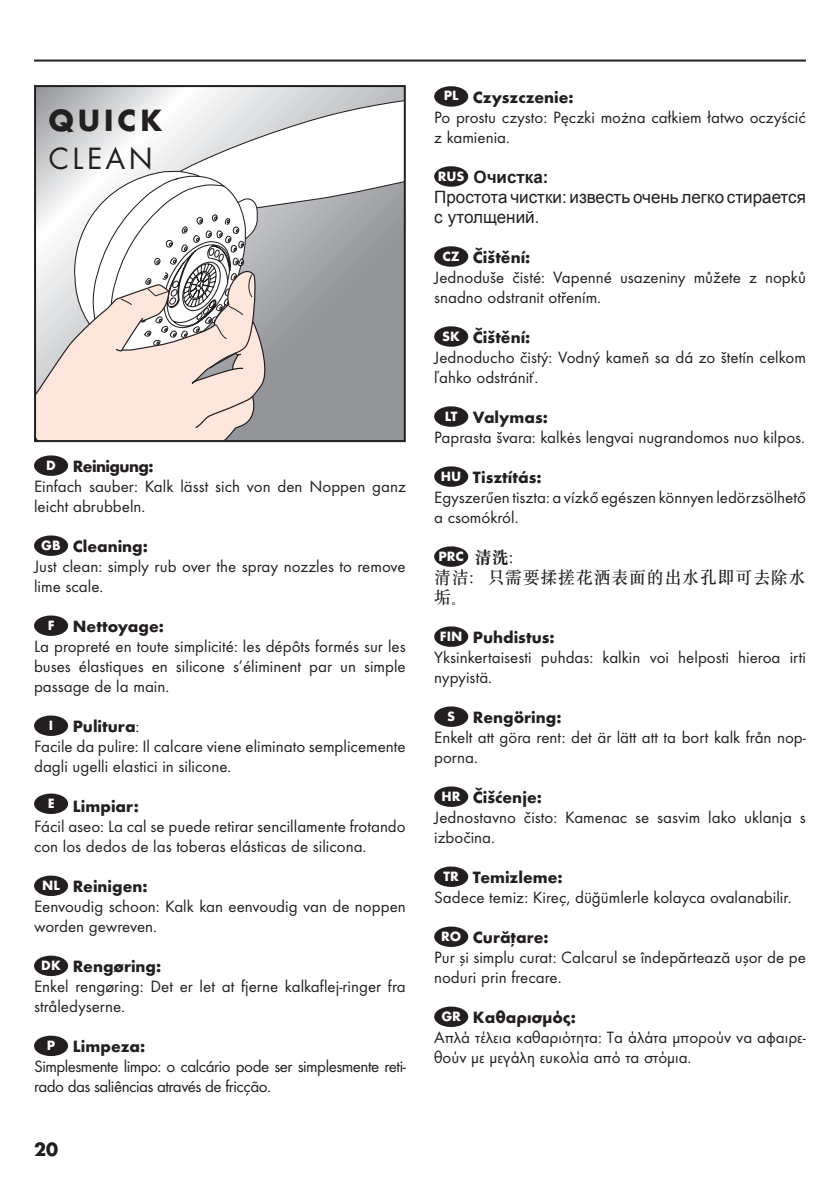
<style>
.page{position:relative;width:840px;height:1191px;background:#fff}
.page>*{position:absolute;margin:0;border:0;box-sizing:border-box;transform-origin:0 0}
.t1{font:700 32px "Futura TOT";letter-spacing:.1em;color:#231f20}
.t2{font:32px "Futura TOT Boo";letter-spacing:.1em;color:#231f20}
.t3{font:700 20px "Futura TOT";color:#231f20}
.t4{font:17px/20px "Futura TOT Boo";color:#231f20}
.t5{font:700 17px "Futura TOT";color:#231f20}
.t6{font:17px/20px "Futura TOT Boo";letter-spacing:-.03em;color:#231f20}
.t7{font:17px/20px "Arial";color:#231f20}
.t8{font:17px/20px "SGTC Song Reg Jian";letter-spacing:.04em;color:#231f20}
.t9{font:700 17px "Futura TOT";letter-spacing:-.03em;color:#231f20}
.t10{font:700 14px "Futura TOT";color:#fff}
.s1{font-size:14px;color:#fff}
.s2{font-family:"Futura TOT Boo";font-weight:400}
.s3{font-family:"Futura TOT";font-weight:700;font-size:14px;color:#fff}
.s4{font-weight:700}
.s5{font-family:"SGTC Song Biao Reg Jian";font-weight:400;font-size:17px;color:#231f20}
</style>
<div class="page">
<hr style="left:34px;top:60px;width:771px;height:2px;background:#231f20">
<svg style="left:37px;top:88px;width:365px;height:351px;background:#afb0b3"></svg>
<svg style="left:37px;top:262px;width:232px;height:177px;background:#ecddd6"></svg>
<svg style="left:194px;top:394px;width:60px;height:35px;background:#e9d6cc"></svg>
<svg style="left:74px;top:88px;width:328px;height:283px"></svg>
<svg style="left:37px;top:409px;width:37px;height:30px"></svg>
<div style="left:34px;top:85px;width:371px;height:357px;border:2px solid #231f20"></div>
<div style="left:35px;top:456px;width:32px;height:19px;background:#231f20;border-radius:50%"></div>
<div style="left:34px;top:455px;width:34px;height:21px;border:2px solid #231f20;border-radius:50%"></div>
<div style="left:35px;top:536px;width:32px;height:19px;background:#231f20;border-radius:50%"></div>
<div style="left:34px;top:535px;width:34px;height:21px;border:2px solid #231f20;border-radius:50%"></div>
<div style="left:35px;top:616px;width:32px;height:19px;background:#231f20;border-radius:50%"></div>
<div style="left:34px;top:615px;width:34px;height:21px;border:2px solid #231f20;border-radius:50%"></div>
<div style="left:35px;top:716px;width:32px;height:19px;background:#231f20;border-radius:50%"></div>
<div style="left:34px;top:715px;width:34px;height:21px;border:2px solid #231f20;border-radius:50%"></div>
<div style="left:35px;top:794px;width:32px;height:19px;background:#231f20;border-radius:50%"></div>
<div style="left:34px;top:793px;width:34px;height:21px;border:2px solid #231f20;border-radius:50%"></div>
<div style="left:35px;top:876px;width:32px;height:19px;background:#231f20;border-radius:50%"></div>
<div style="left:34px;top:875px;width:34px;height:21px;border:2px solid #231f20;border-radius:50%"></div>
<div style="left:35px;top:956px;width:32px;height:19px;background:#231f20;border-radius:50%"></div>
<div style="left:34px;top:955px;width:34px;height:21px;border:2px solid #231f20;border-radius:50%"></div>
<div style="left:35px;top:1036px;width:32px;height:19px;background:#231f20;border-radius:50%"></div>
<div style="left:34px;top:1035px;width:34px;height:21px;border:2px solid #231f20;border-radius:50%"></div>
<div style="left:435px;top:87px;width:32px;height:19px;background:#231f20;border-radius:50%"></div>
<div style="left:434px;top:86px;width:34px;height:21px;border:2px solid #231f20;border-radius:50%"></div>
<div style="left:435px;top:167px;width:32px;height:19px;background:#231f20;border-radius:50%"></div>
<div style="left:434px;top:166px;width:34px;height:21px;border:2px solid #231f20;border-radius:50%"></div>
<div style="left:435px;top:247px;width:32px;height:19px;background:#231f20;border-radius:50%"></div>
<div style="left:434px;top:246px;width:34px;height:21px;border:2px solid #231f20;border-radius:50%"></div>
<div style="left:435px;top:327px;width:32px;height:19px;background:#231f20;border-radius:50%"></div>
<div style="left:434px;top:326px;width:34px;height:21px;border:2px solid #231f20;border-radius:50%"></div>
<div style="left:435px;top:407px;width:32px;height:19px;background:#231f20;border-radius:50%"></div>
<div style="left:434px;top:406px;width:34px;height:21px;border:2px solid #231f20;border-radius:50%"></div>
<div style="left:435px;top:467px;width:32px;height:19px;background:#231f20;border-radius:50%"></div>
<div style="left:434px;top:466px;width:34px;height:21px;border:2px solid #231f20;border-radius:50%"></div>
<div style="left:435px;top:547px;width:32px;height:19px;background:#231f20;border-radius:50%"></div>
<div style="left:434px;top:546px;width:34px;height:21px;border:2px solid #231f20;border-radius:50%"></div>
<div style="left:435px;top:627px;width:32px;height:19px;background:#231f20;border-radius:50%"></div>
<div style="left:434px;top:626px;width:34px;height:21px;border:2px solid #231f20;border-radius:50%"></div>
<div style="left:435px;top:707px;width:32px;height:19px;background:#231f20;border-radius:50%"></div>
<div style="left:434px;top:706px;width:34px;height:21px;border:2px solid #231f20;border-radius:50%"></div>
<div style="left:435px;top:787px;width:32px;height:19px;background:#231f20;border-radius:50%"></div>
<div style="left:434px;top:786px;width:34px;height:21px;border:2px solid #231f20;border-radius:50%"></div>
<div style="left:435px;top:867px;width:32px;height:19px;background:#231f20;border-radius:50%"></div>
<div style="left:434px;top:866px;width:34px;height:21px;border:2px solid #231f20;border-radius:50%"></div>
<div style="left:435px;top:927px;width:32px;height:19px;background:#231f20;border-radius:50%"></div>
<div style="left:434px;top:926px;width:34px;height:21px;border:2px solid #231f20;border-radius:50%"></div>
<div style="left:435px;top:1007px;width:32px;height:19px;background:#231f20;border-radius:50%"></div>
<div style="left:434px;top:1006px;width:34px;height:21px;border:2px solid #231f20;border-radius:50%"></div>
<h1 class="t1" style="left:48px;top:100px;width:116px">QUICK</h1>
<h1 class="t2" style="left:48px;top:140px;width:106px">CLEAN</h1>
<p class="t9" style="left:46px;top:455px;width:109px"><span class="s1">D</span> Reinigung:</p>
<p class="t4" style="left:34px;top:476px;width:373px">Einfach sauber: Kalk lässt sich von den Noppen ganz leicht abrubbeln.</p>
<p class="t5" style="left:41px;top:535px;width:108px"><span class="s1">GB</span> Cleaning:</p>
<p class="t4" style="left:34px;top:556px;width:373px">Just clean: simply rub over the spray nozzles to remove lime scale.</p>
<p class="t5" style="left:48px;top:615px;width:118px"><span class="s1">F</span> Nettoyage:</p>
<p class="t4" style="left:34px;top:636px;width:373px;text-align:justify">La propreté en toute simplicité: les dépôts formés sur les buses élastiques en silicone s’éliminent par un simple passage de la main.</p>
<p class="t5" style="left:49px;top:715px;width:92px"><span class="s1">I</span> Pulitura<span class="s2">:</span></p>
<p class="t4" style="left:34px;top:736px;width:373px">Facile da pulire: Il calcare viene eliminato semplicemente dagli ugelli elastici in silicone.</p>
<p class="t5" style="left:48px;top:795px;width:93px"><sup>E</sup> Limpiar:</p>
<p class="t4" style="left:34px;top:816px;width:373px">Fácil aseo: La cal se puede retirar sencillamente frotando con los dedos de las toberas elásticas de silicona.</p>
<p class="t5" style="left:42px;top:875px;width:107px"><span class="s1">NL</span> Reinigen:</p>
<p class="t4" style="left:34px;top:896px;width:373px">Eenvoudig schoon: Kalk kan eenvoudig van de noppen worden gewreven.</p>
<p class="t5" style="left:41px;top:955px;width:121px"><span class="s1">DK</span> Rengøring:</p>
<p class="t4" style="left:34px;top:976px;width:373px">Enkel rengøring: Det er let at fjerne kalkaflej-ringer fra stråledyserne.</p>
<p class="t5" style="left:47px;top:1035px;width:100px"><span class="s1">P</span> Limpeza:</p>
<p class="t6" style="left:34px;top:1056px;width:373px">Simplesmente limpo: o calcário pode ser simplesmente reti&shy;rado das saliências através de fricção.</p>
<p class="t3" style="left:34px;top:1136px;width:25px">20</p>
<p class="t5" style="left:443px;top:86px;width:131px"><span class="s1">PL</span> Czyszczenie:</p>
<p class="t4" style="left:434px;top:107px;width:373px">Po prostu czysto: Pęczki można całkiem łatwo oczyścić z kamienia.</p>
<p class="t7" style="left:434px;top:167px;width:373px"><span class="s3">RUS</span> <span class="s4">Очистка:<br></span>Простота чистки: известь очень легко стирается с утолщений.</p>
<p class="t5" style="left:442px;top:246px;width:89px"><span class="s1">CZ</span> Čištění:</p>
<p class="t4" style="left:434px;top:267px;width:373px">Jednoduše čisté: Vapenné usazeniny můžete z nopků snadno odstranit otřením.</p>
<p class="t5" style="left:442px;top:326px;width:90px"><span class="s1">SK</span> Čištění:</p>
<p class="t4" style="left:434px;top:347px;width:373px">Jednoducho čistý: Vodný kameň sa dá zo štetín celkom ľahko odstrániť.</p>
<p class="t5" style="left:444px;top:406px;width:104px"><span class="s1">LT</span> Valymas:</p>
<p class="t4" style="left:434px;top:427px;width:372px">Paprasta švara: kalkės lengvai nugrandomos nuo kilpos.</p>
<p class="t5" style="left:441px;top:466px;width:102px"><span class="s1">HU</span> Tisztítás:</p>
<p class="t4" style="left:434px;top:487px;width:373px">Egyszerűen tiszta: a vízkő egészen könnyen ledörzsölhető a csomókról.</p>
<p class="t10" style="left:438px;top:547px;width:76px">PRC <span class="s5">清洗:</span></p>
<p class="t8" style="left:434px;top:567px;width:373px">清洁：只需要揉搓花洒表面的出水孔即可去除水垢。</p>
<p class="t5" style="left:439px;top:626px;width:116px"><span class="s1">FIN</span> Puhdistus:</p>
<p class="t4" style="left:434px;top:647px;width:373px">Yksinkertaisesti puhdas: kalkin voi helposti hieroa irti nypyistä.</p>
<p class="t5" style="left:447px;top:706px;width:116px"><span class="s1">S</span> Rengöring:</p>
<p class="t4" style="left:434px;top:727px;width:373px">Enkelt att göra rent: det är lätt att ta bort kalk från nop&shy;porna.</p>
<p class="t5" style="left:441px;top:786px;width:102px"><span class="s1">HR</span> Čišćenje:</p>
<p class="t4" style="left:434px;top:807px;width:373px">Jednostavno čisto: Kamenac se sasvim lako uklanja s izbočina.</p>
<p class="t5" style="left:443px;top:866px;width:120px"><span class="s1">TR</span> Temizleme:</p>
<p class="t4" style="left:434px;top:887px;width:359px">Sadece temiz: Kireç, düğümlerle kolayca ovalanabilir.</p>
<p class="t5" style="left:441px;top:926px;width:109px"><span class="s1">RO</span> Curăţare:</p>
<p class="t4" style="left:434px;top:947px;width:373px">Pur şi simplu curat: Calcarul se îndepărtează uşor de pe noduri prin frecare.</p>
<p class="t5" style="left:441px;top:1006px;width:136px"><span class="s1">GR</span> Καθαρισμός:</p>
<p class="t4" style="left:434px;top:1027px;width:373px">Απλά τέλεια καθαριότητα: Τα άλάτα μπορούν να αφαιρε&shy;θούν με μεγάλη ευκολία από τα στόμια.</p>
</div>
